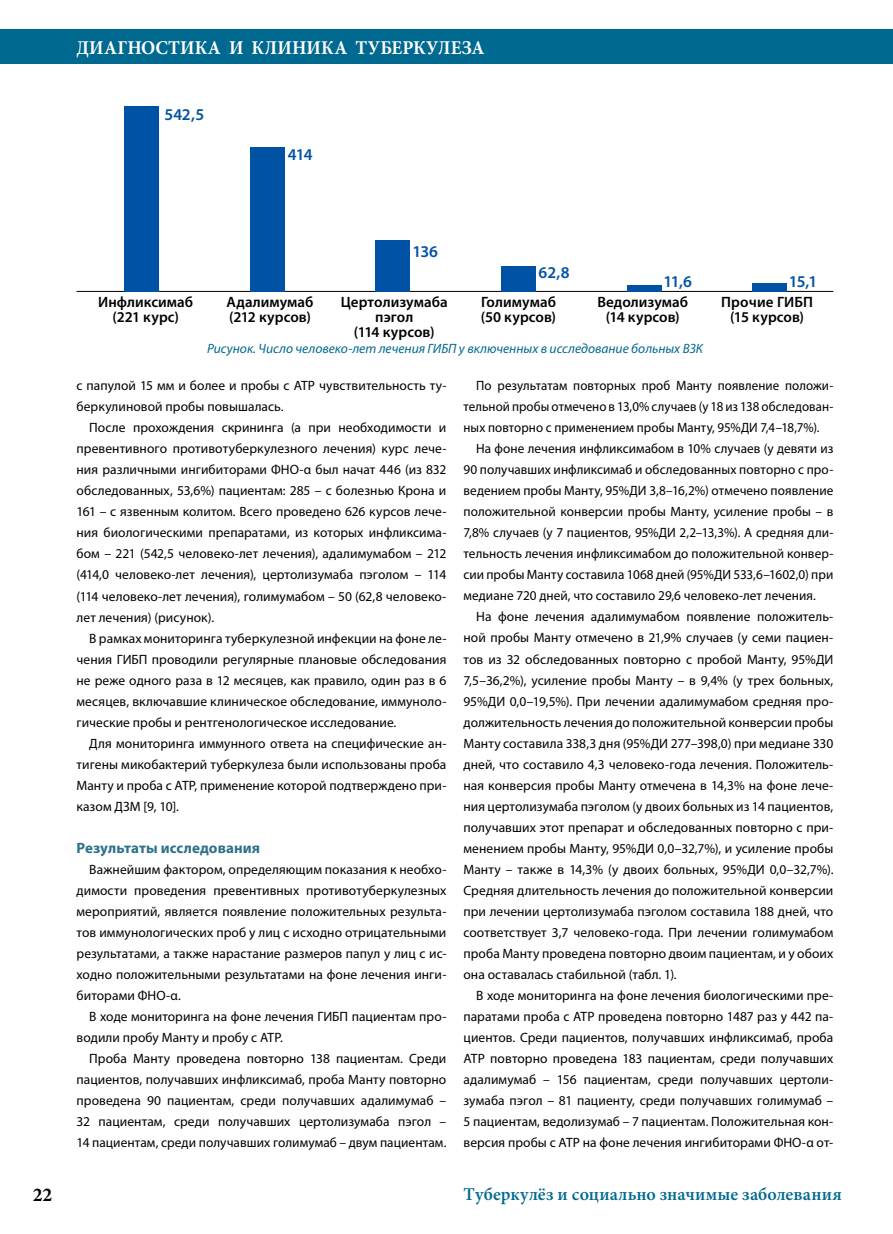
<style>
.page{position:relative;width:893px;height:1234px;background:#fff}
.page>*{position:absolute;margin:0;border:0;box-sizing:border-box;transform-origin:0 0}
.t1{font:700 19.5px "Minion Pro";letter-spacing:.005em;color:#fff;scale:.95 1}
.t2{font:700 19.5px "Minion Pro";color:#000}
.t3{font:600 18px "Minion Pro";letter-spacing:.01em;color:#006990}
.t4{font:600 16.5px "Myriad Pro";letter-spacing:-.05em;color:#0052a4}
.t5{font:600 15px/15px "Myriad Pro";letter-spacing:.005em;color:#000;text-align:center}
.t6{font:700 15px "Myriad Pro";letter-spacing:.005em;color:#2d718a}
.t7{font:13.5px/21px "Myriad Pro";letter-spacing:.005em;color:#000;text-align:justify}
.t8{font:13.5px/21px "Myriad Pro";letter-spacing:.005em;color:#000;text-align:justify;scale:.96 1}
.t9{font:italic 13.5px "Myriad Pro";color:#006990}
</style>
<div class="page">
<div style="left:0;top:30px;width:893px;height:34px;background:#006990"></div>
<hr style="left:77px;top:291px;width:756px;height:1px;background:#000">
<div style="left:125px;top:106px;width:34px;height:186px;background:#0052a4"></div>
<div style="left:250px;top:147px;width:34px;height:145px;background:#0052a4"></div>
<div style="left:376px;top:240px;width:34px;height:52px;background:#0052a4"></div>
<div style="left:501px;top:266px;width:34px;height:26px;background:#0052a4"></div>
<div style="left:627px;top:285px;width:34px;height:7px;background:#0052a4"></div>
<div style="left:753px;top:283px;width:34px;height:9px;background:#0052a4"></div>
<h1 class="t1" style="left:77px;top:34px;width:431px">ДИАГНОСТИКА И КЛИНИКА ТУБЕРКУЛЕЗА</h1>
<p class="t4" style="left:164px;top:104px;width:41px">542,5</p>
<p class="t4" style="left:288px;top:143px;width:26px">414</p>
<p class="t4" style="left:412px;top:240px;width:27px">136</p>
<p class="t4" style="left:539px;top:262px;width:33px">62,8</p>
<p class="t4" style="left:663px;top:270px;width:30px">11,6</p>
<p class="t4" style="left:789px;top:270px;width:30px">15,1</p>
<p class="t5" style="left:98px;top:294px;width:96px">Инфликсимаб (221 курс)</p>
<p class="t5" style="left:226px;top:294px;width:89px;text-align:left">Адалимумаб (212 курсов)</p>
<p class="t5" style="left:341px;top:294px;width:108px">Цертолизумаба пэгол<br>(114 курсов)</p>
<p class="t5" style="left:481px;top:294px;width:77px;text-align:left">Голимумаб (50 курсов)</p>
<p class="t5" style="left:597px;top:294px;width:92px">Ведолизумаб (14 курсов)</p>
<p class="t5" style="left:721px;top:294px;width:93px">Прочие ГИБП (15 курсов)</p>
<p class="t9" style="left:207px;top:340px;width:497px">Рисунок. Число человеко-лет лечения ГИБП у включенных в исследование больных ВЗК</p>
<p class="t7" style="left:77px;top:375px;width:371px">с папулой 15 мм и более и пробы с АТР чувствительность ту&shy;беркулиновой пробы повышалась.</p>
<p class="t7" style="left:77px;top:417px;width:371px;text-indent:13px">После прохождения скрининга (а при необходимости и превентивного противотуберкулезного лечения) курс лече&shy;ния различными ингибиторами ФНО-α был начат 446 (из 832 обследованных, 53,6%) пациентам: 285 – с болезнью Крона и 161 – с язвенным колитом. Всего проведено 626 курсов лече&shy;ния биологическими препаратами, из которых инфликсима&shy;бом – 221 (542,5 человеко-лет лечения), адалимумабом – 212 (414,0 человеко-лет лечения), цертолизумаба пэголом – 114 (114 человеко-лет лечения), голимумабом – 50 (62,8 человеко&shy;лет лечения) (рисунок).</p>
<p class="t7" style="left:77px;top:627px;width:371px;text-indent:13px">В рамках мониторинга туберкулезной инфекции на фоне ле&shy;чения ГИБП проводили регулярные плановые обследования не реже одного раза в 12 месяцев, как правило, один раз в 6 месяцев, включавшие клиническое обследование, иммуноло&shy;гические пробы и рентгенологическое исследование.</p>
<p class="t7" style="left:77px;top:732px;width:371px;text-indent:13px">Для мониторинга иммунного ответа на специфические ан&shy;тигены микобактерий туберкулеза были использованы проба Манту и проба с АТР, применение которой подтверждено при&shy;казом ДЗМ [9, 10].</p>
<p class="t6" style="left:77px;top:837px;width:185px">Результаты исследования</p>
<p class="t7" style="left:77px;top:858px;width:371px;text-indent:13px">Важнейшим фактором, определяющим показания к необхо&shy;димости проведения превентивных противотуберкулезных мероприятий, является появление положительных результа&shy;тов иммунологических проб у лиц с исходно отрицательными результатами, а также нарастание размеров папул у лиц с ис&shy;ходно положительными результатами на фоне лечения инги&shy;биторами ФНО-α.</p>
<p class="t7" style="left:77px;top:1005px;width:371px;text-indent:13px">В ходе мониторинга на фоне лечения ГИБП пациентам про&shy;водили пробу Манту и пробу с АТР.</p>
<p class="t7" style="left:77px;top:1047px;width:371px;text-indent:13px">Проба Манту проведена повторно 138 пациентам. Среди пациентов, получавших инфликсимаб, проба Манту повторно проведена 90 пациентам, среди получавших адалимумаб – 32 пациентам, среди получавших цертолизумаба пэгол – 14 пациентам, среди получавших голимумаб – двум пациентам.</p>
<p class="t8" style="left:463px;top:375px;width:387px;text-indent:13px">По результатам повторных проб Манту появление положи&shy;тельной пробы отмечено в 13,0% случаев (у 18 из 138 обследован&shy;ных повторно с применением пробы Манту, 95%ДИ 7,4–18,7%).</p>
<p class="t7" style="left:463px;top:438px;width:371px;text-indent:13px">На фоне лечения инфликсимабом в 10% случаев (у девяти из 90 получавших инфликсимаб и обследованных повторно с про&shy;ведением пробы Манту, 95%ДИ 3,8–16,2%) отмечено появление положительной конверсии пробы Манту, усиление пробы – в 7,8% случаев (у 7 пациентов, 95%ДИ 2,2–13,3%). А средняя дли&shy;тельность лечения инфликсимабом до положительной конвер&shy;сии пробы Манту составила 1068 дней (95%ДИ 533,6–1602,0) при медиане 720 дней, что составило 29,6 человеко-лет лечения.</p>
<p class="t7" style="left:463px;top:606px;width:371px;text-indent:13px">На фоне лечения адалимумабом появление положитель&shy;ной пробы Манту отмечено в 21,9% случаев (у семи пациен&shy;тов из 32 обследованных повторно с пробой Манту, 95%ДИ 7,5–36,2%), усиление пробы Манту – в 9,4% (у трех больных, 95%ДИ 0,0–19,5%). При лечении адалимумабом средняя про&shy;должительность лечения до положительной конверсии пробы Манту составила 338,3 дня (95%ДИ 277–398,0) при медиане 330 дней, что составило 4,3 человеко-года лечения. Положитель&shy;ная конверсия пробы Манту отмечена в 14,3% на фоне лече&shy;ния цертолизумаба пэголом (у двоих больных из 14 пациентов, получавших этот препарат и обследованных повторно с при&shy;менением пробы Манту, 95%ДИ 0,0–32,7%), и усиление пробы Манту – также в 14,3% (у двоих больных, 95%ДИ 0,0–32,7%).<br>Средняя длительность лечения до положительной конверсии при лечении цертолизумаба пэголом составила 188 дней, что соответствует 3,7 человеко-года. При лечении голимумабом проба Манту проведена повторно двоим пациентам, и у обоих она оставалась стабильной (табл. 1).</p>
<p class="t7" style="left:463px;top:984px;width:371px;text-indent:13px">В ходе мониторинга на фоне лечения биологическими пре&shy;паратами проба с АТР проведена повторно 1487 раз у 442 па&shy;циентов. Среди пациентов, получавших инфликсимаб, проба АТР повторно проведена 183 пациентам, среди получавших адалимумаб – 156 пациентам, среди получавших цертоли&shy;зумаба пэгол – 81 пациенту, среди получавших голимумаб – 5 пациентам, ведолизумаб – 7 пациентам. Положительная кон&shy;версия пробы с АТР на фоне лечения ингибиторами ФНО-α от-</p>
<h1 class="t2" style="left:33px;top:1180px;width:21px">22</h1>
<h2 class="t3" style="left:463px;top:1181px;width:380px">Туберкулёз и социально значимые заболевания</h2>
</div>
